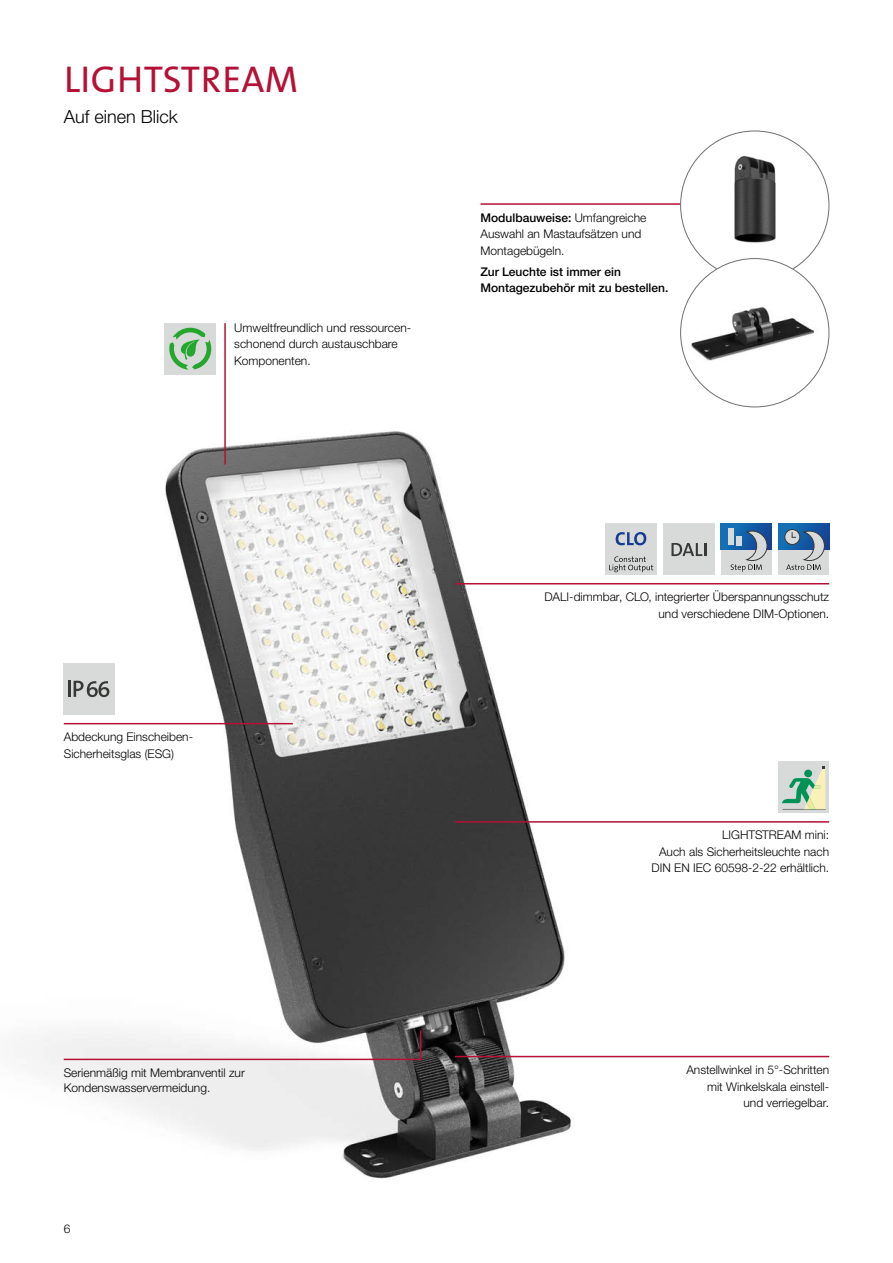
<style>
.page{position:relative;width:893px;height:1263px;background:#fff}
.page>*{position:absolute;margin:0;border:0;box-sizing:border-box;transform-origin:0 0}
.t1{font:37.5px "The Sans B W5 Plain";letter-spacing:.015em;color:#b51136}
.t2{font:300 18px "Helvetica Neue LTW1 G";color:#000}
.t3{font:300 12px/16.5px "Helvetica Neue LTW1 G";color:#000}
.t4{font:500 12px/16.5px "Helvetica Neue LTW1 G";color:#000}
.s1{font-weight:500}
</style>
<div class="page">
<img style="left:26px;top:398px;width:798px;height:781px">
<div style="left:64px;top:663px;width:51px;height:51px;background:#d8dada"></div>
<hr style="left:68px;top:681px;width:3px;height:16px;background:#383937">
<svg style="left:74px;top:681px;width:35px;height:16px"></svg>
<hr style="left:480px;top:203px;width:312px;height:2px;background:#b51136">
<hr style="left:455px;top:1056px;width:374px;height:1px;background:#b51136">
<hr style="left:224px;top:323px;width:2px;height:142px;background:#b51136">
<hr style="left:64px;top:723px;width:229px;height:1px;background:#b51136">
<div style="left:165px;top:323px;width:51px;height:51px;background:#d8dada"></div>
<svg style="left:169px;top:328px;width:42px;height:42px"></svg>
<hr style="left:455px;top:583px;width:374px;height:1px;background:#b51136">
<hr style="left:455px;top:821px;width:374px;height:2px;background:#b51136">
<div style="left:663px;top:524px;width:51px;height:51px;background:#d8dada"></div>
<svg style="left:671px;top:543px;width:35px;height:13px"></svg>
<div style="left:605px;top:524px;width:52px;height:51px;background:#d8dada"></div>
<svg style="left:609px;top:556px;width:44px;height:16px"></svg>
<svg style="left:616px;top:532px;width:30px;height:13px"></svg>
<div style="left:721px;top:524px;width:51px;height:51px;background:#d8dada"></div>
<svg style="left:721px;top:524px;width:51px;height:25px"></svg>
<div style="left:729px;top:529px;width:5px;height:16px;background:#d8dada"></div>
<svg style="left:731px;top:530px;width:37px;height:42px"></svg>
<div style="left:778px;top:524px;width:51px;height:51px;background:#d8dada"></div>
<div style="left:778px;top:524px;width:51px;height:25px;background:linear-gradient(to right,#1479bc,#124999)"></div>
<div style="left:784px;top:529px;width:16px;height:16px;border:1px solid #383937;border-radius:50%"></div>
<svg style="left:786px;top:530px;width:39px;height:40px"></svg>
<div style="left:778px;top:762px;width:51px;height:51px;background:#d8dada"></div>
<hr style="left:782px;top:809px;width:44px;height:1px;background:#383937">
<svg style="left:782px;top:766px;width:43px;height:44px"></svg>
<img style="left:680px;top:131px;width:149px;height:149px;border-radius:74px">
<img style="left:680px;top:258px;width:149px;height:149px;border-radius:74px">
<hr style="left:64px;top:1059px;width:356px;height:1px;background:#b51136">
<svg style="left:420px;top:1031px;width:1px;height:29px"></svg>
<h1 class="t1" style="left:64px;top:55px;width:236px">LIGHTSTREAM</h1>
<h2 class="t2" style="left:64px;top:106px;width:116px">Auf einen Blick</h2>
<p class="t3" style="left:234px;top:319px;width:178px">Umweltfreundlich und ressourcen&shy;schonend durch austauschbare<br>Komponenten.</p>
<p class="t3" style="left:480px;top:209px;width:167px"><span class="s1">Modulbauweise:</span> Umfangreiche<br>Auswahl an Mastaufsätzen und<br>Montagebügeln.</p>
<p class="t4" style="left:480px;top:263px;width:189px">Zur Leuchte ist immer ein<br>Montagezubehör mit zu bestellen.</p>
<p class="t3" style="left:64px;top:729px;width:131px">Abdeckung Einscheiben-<br>Sicherheitsglas (ESG)</p>
<p class="t3" style="left:64px;top:1065px;width:183px;line-height:15px">Serienmäßig mit Membranventil zur<br>Kondenswasservermeidung.</p>
<p class="t3" style="left:64px;top:1221px;width:8px">6</p>
<p class="t3" style="left:545px;top:589px;width:286px;text-align:right">DALI-dimmbar, CLO, integrierter Überspannungsschutz und verschiedene DIM-Optionen.</p>
<p class="t3" style="left:652px;top:827px;width:179px;text-align:right">LIGHTSTREAM mini:<br>Auch als Sicherheitsleuchte nach<br>DIN EN IEC 60598-2-22 erhältlich.</p>
<p class="t3" style="left:686px;top:1062px;width:144px;text-align:right">Anstellwinkel in 5°-Schritten mit Winkelskala einstell&shy;und verriegelbar.</p>
</div>
